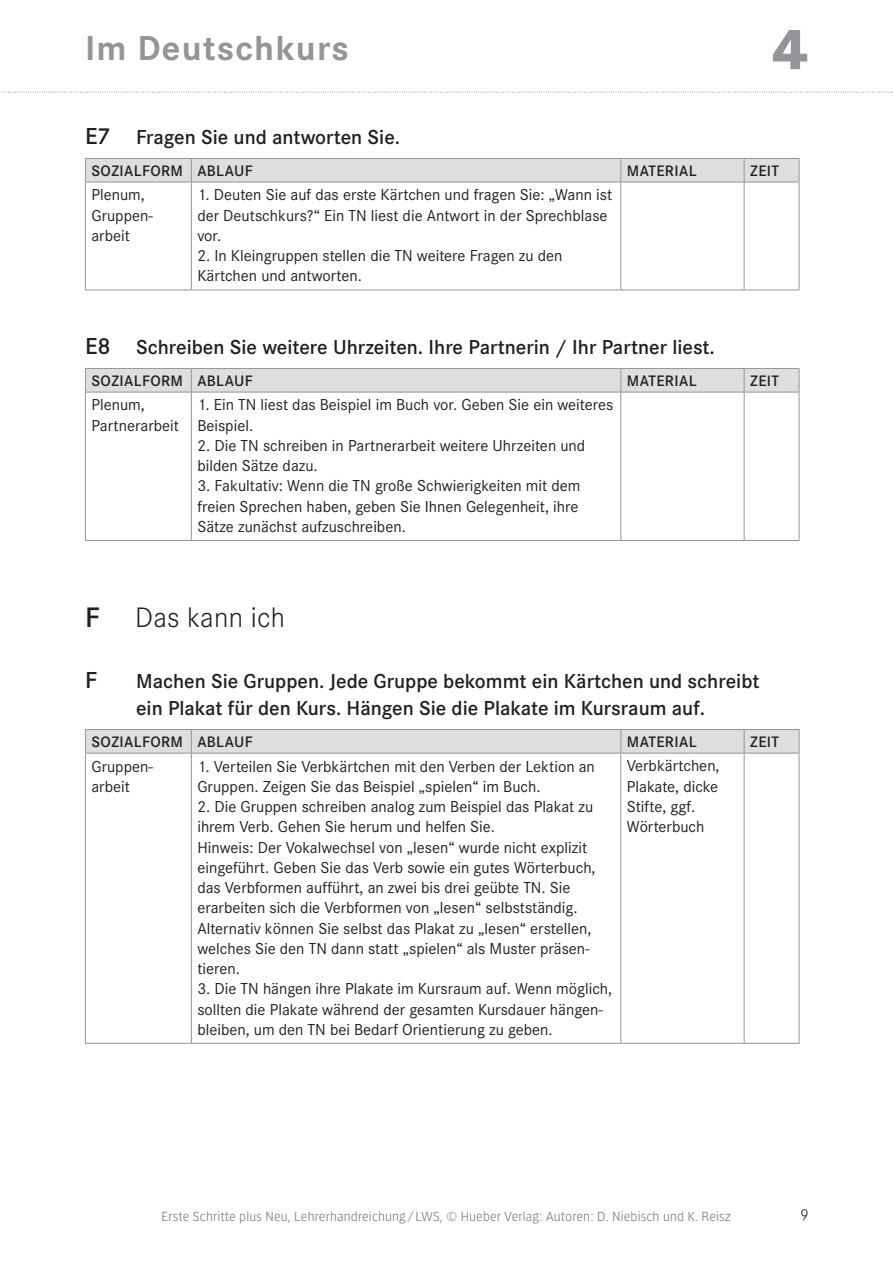
<style>
.page{position:relative;width:893px;height:1263px;background:#fff}
.page>*{position:absolute;margin:0;border:0;box-sizing:border-box;transform-origin:0 0}
.t1{font:800 60px "Corporate S";color:#939598}
.t2{font:700 36px "Corporate S";letter-spacing:.03em;color:#939598}
.t3{font:300 29.25px "Corporate S";letter-spacing:.01em;color:#231f20}
.t4{font:600 24px "Corporate S";color:#231f20}
.t5{font:600 21px/27px "Corporate S";color:#231f20}
.t6{font:16.5px/20.2px "Corporate S";color:#231f20}
.t7{font:300 16.5px "Corporate S";color:#231f20}
.t8{font:600 15.75px "Corporate S";letter-spacing:.025em;color:#231f20}
.t9{font:300 13.5px "Forward Sans";letter-spacing:.01em;color:#808285}
.s1{font-size:24px}
.s2{font-weight:600}
</style>
<div class="page">
<svg style="left:1px;top:92px;width:892px;height:1px"></svg>
<hr style="left:191px;top:182px;width:1px;height:108px;background:#939598">
<hr style="left:620px;top:182px;width:1px;height:108px;background:#939598">
<hr style="left:744px;top:182px;width:1px;height:108px;background:#939598">
<hr style="left:85px;top:182px;width:1px;height:108px;background:#939598">
<hr style="left:799px;top:182px;width:1px;height:108px;background:#939598">
<hr style="left:85px;top:290px;width:106px;height:1px;background:#939598">
<hr style="left:191px;top:290px;width:430px;height:1px;background:#939598">
<hr style="left:621px;top:290px;width:123px;height:1px;background:#939598">
<hr style="left:744px;top:290px;width:55px;height:1px;background:#939598">
<hr style="left:85px;top:182px;width:106px;height:1px;background:#939598">
<hr style="left:191px;top:182px;width:430px;height:1px;background:#939598">
<hr style="left:621px;top:182px;width:123px;height:1px;background:#939598">
<hr style="left:744px;top:182px;width:55px;height:1px;background:#939598">
<svg style="left:85px;top:158px;width:715px;height:24px;background:#d8d9db"></svg>
<hr style="left:191px;top:392px;width:1px;height:148px;background:#939598">
<hr style="left:620px;top:392px;width:1px;height:148px;background:#939598">
<hr style="left:744px;top:392px;width:1px;height:148px;background:#939598">
<hr style="left:85px;top:392px;width:1px;height:148px;background:#939598">
<hr style="left:799px;top:392px;width:1px;height:148px;background:#939598">
<hr style="left:85px;top:540px;width:106px;height:1px;background:#939598">
<hr style="left:191px;top:540px;width:430px;height:1px;background:#939598">
<hr style="left:621px;top:540px;width:123px;height:1px;background:#939598">
<hr style="left:744px;top:540px;width:55px;height:1px;background:#939598">
<hr style="left:85px;top:392px;width:106px;height:1px;background:#939598">
<hr style="left:191px;top:392px;width:430px;height:1px;background:#939598">
<hr style="left:621px;top:392px;width:123px;height:1px;background:#939598">
<hr style="left:744px;top:392px;width:55px;height:1px;background:#939598">
<svg style="left:85px;top:368px;width:715px;height:24px;background:#d8d9db"></svg>
<hr style="left:191px;top:753px;width:1px;height:290px;background:#939598">
<hr style="left:620px;top:753px;width:1px;height:290px;background:#939598">
<hr style="left:744px;top:753px;width:1px;height:290px;background:#939598">
<hr style="left:85px;top:753px;width:1px;height:290px;background:#939598">
<hr style="left:799px;top:753px;width:1px;height:290px;background:#939598">
<hr style="left:85px;top:1043px;width:106px;height:1px;background:#939598">
<hr style="left:191px;top:1043px;width:430px;height:1px;background:#939598">
<hr style="left:621px;top:1043px;width:123px;height:1px;background:#939598">
<hr style="left:744px;top:1043px;width:55px;height:1px;background:#939598">
<hr style="left:85px;top:753px;width:106px;height:1px;background:#939598">
<hr style="left:191px;top:753px;width:430px;height:1px;background:#939598">
<hr style="left:621px;top:753px;width:123px;height:1px;background:#939598">
<hr style="left:744px;top:753px;width:55px;height:1px;background:#939598">
<svg style="left:85px;top:729px;width:715px;height:24px;background:#d8d9db"></svg>
<h2 class="t2" style="left:85px;top:27px;width:265px">Im Deutschkurs</h2>
<h1 class="t1" style="left:772px;top:13px;width:38px">4</h1>
<p class="t5" style="left:85px;top:123px;width:317px"><span class="s1">E7</span> Fragen Sie und antworten Sie.</p>
<p class="t8" style="left:91px;top:162px;width:163px">SOZIALFORM ABLAUF</p>
<p class="t8" style="left:627px;top:162px;width:71px">MATERIAL</p>
<p class="t8" style="left:750px;top:162px;width:31px">ZEIT</p>
<p class="t6" style="left:91px;top:185px;width:63px">Plenum,<br>Gruppen&shy;arbeit</p>
<p class="t6" style="left:197px;top:185px;width:416px">1. Deuten Sie auf das erste Kärtchen und fragen Sie: „Wann ist der Deutschkurs?“ Ein TN liest die Antwort in der Sprechblase vor.</p>
<p class="t6" style="left:197px;top:246px;width:367px">2. In Kleingruppen stellen die TN weitere Fragen zu den<br>Kärtchen und antworten.</p>
<p class="t5" style="left:85px;top:333px;width:631px"><span class="s1">E8</span> Schreiben Sie weitere Uhrzeiten. Ihre Partnerin / Ihr Partner liest.</p>
<p class="t8" style="left:91px;top:372px;width:163px">SOZIALFORM ABLAUF</p>
<p class="t8" style="left:627px;top:372px;width:71px">MATERIAL</p>
<p class="t8" style="left:750px;top:372px;width:31px">ZEIT</p>
<p class="t6" style="left:91px;top:395px;width:89px">Plenum,<br>Partnerarbeit</p>
<p class="t6" style="left:197px;top:395px;width:418px">1. Ein TN liest das Beispiel im Buch vor. Geben Sie ein weiteres<br>Beispiel.</p>
<p class="t6" style="left:197px;top:436px;width:389px">2. Die TN schreiben in Partnerarbeit weitere Uhrzeiten und bilden Sätze dazu.</p>
<p class="t6" style="left:197px;top:476px;width:385px;text-align:justify">3. Fakultativ: Wenn die TN große Schwierigkeiten mit dem freien Sprechen haben, geben Sie Ihnen Gelegenheit, ihre Sätze zunächst aufzuschreiben.</p>
<h3 class="t3" style="left:85px;top:601px;width:201px"><span class="s2">F</span> Das kann ich</h3>
<h3 class="t4" style="left:85px;top:666px;width:14px">F</h3>
<p class="t5" style="left:136px;top:667px;width:625px">Machen Sie Gruppen. Jede Gruppe bekommt ein Kärtchen und schreibt ein Plakat für den Kurs. Hängen Sie die Plakate im Kursraum auf.</p>
<p class="t8" style="left:91px;top:733px;width:163px">SOZIALFORM ABLAUF</p>
<p class="t8" style="left:627px;top:733px;width:71px">MATERIAL</p>
<p class="t8" style="left:750px;top:733px;width:31px">ZEIT</p>
<p class="t6" style="left:91px;top:756px;width:63px">Gruppen&shy;arbeit</p>
<p class="t6" style="left:197px;top:756px;width:399px">1. Verteilen Sie Verbkärtchen mit den Verben der Lektion an<br>Gruppen. Zeigen Sie das Beispiel „spielen“ im Buch.</p>
<p class="t6" style="left:197px;top:797px;width:400px">2. Die Gruppen schreiben analog zum Beispiel das Plakat zu ihrem Verb. Gehen Sie herum und helfen Sie.<br>Hinweis: Der Vokalwechsel von „lesen“ wurde nicht explizit eingeführt. Geben Sie das Verb sowie ein gutes Wörterbuch, das Verbformen aufführt, an zwei bis drei geübte TN. Sie erarbeiten sich die Verbformen von „lesen“ selbstständig.<br>Alternativ können Sie selbst das Plakat zu „lesen“ erstellen, welches Sie den TN dann statt „spielen“ als Muster präsen&shy;tieren.</p>
<p class="t6" style="left:197px;top:979px;width:416px">3. Die TN hängen ihre Plakate im Kursraum auf. Wenn möglich, sollten die Plakate während der gesamten Kursdauer hängen&shy;bleiben, um den TN bei Bedarf Orientierung zu geben.</p>
<p class="t6" style="left:627px;top:756px;width:94px">Verbkärtchen,<br>Plakate, dicke<br>Stifte, ggf.<br>Wörterbuch</p>
<p class="t9" style="left:162px;top:1208px;width:571px">Erste Schritte plus Neu, Lehrerhandreichung / LWS, © Hueber Verlag: Autoren: D. Niebisch und K. Reisz</p>
<p class="t7" style="left:800px;top:1205px;width:10px">9</p>
</div>
